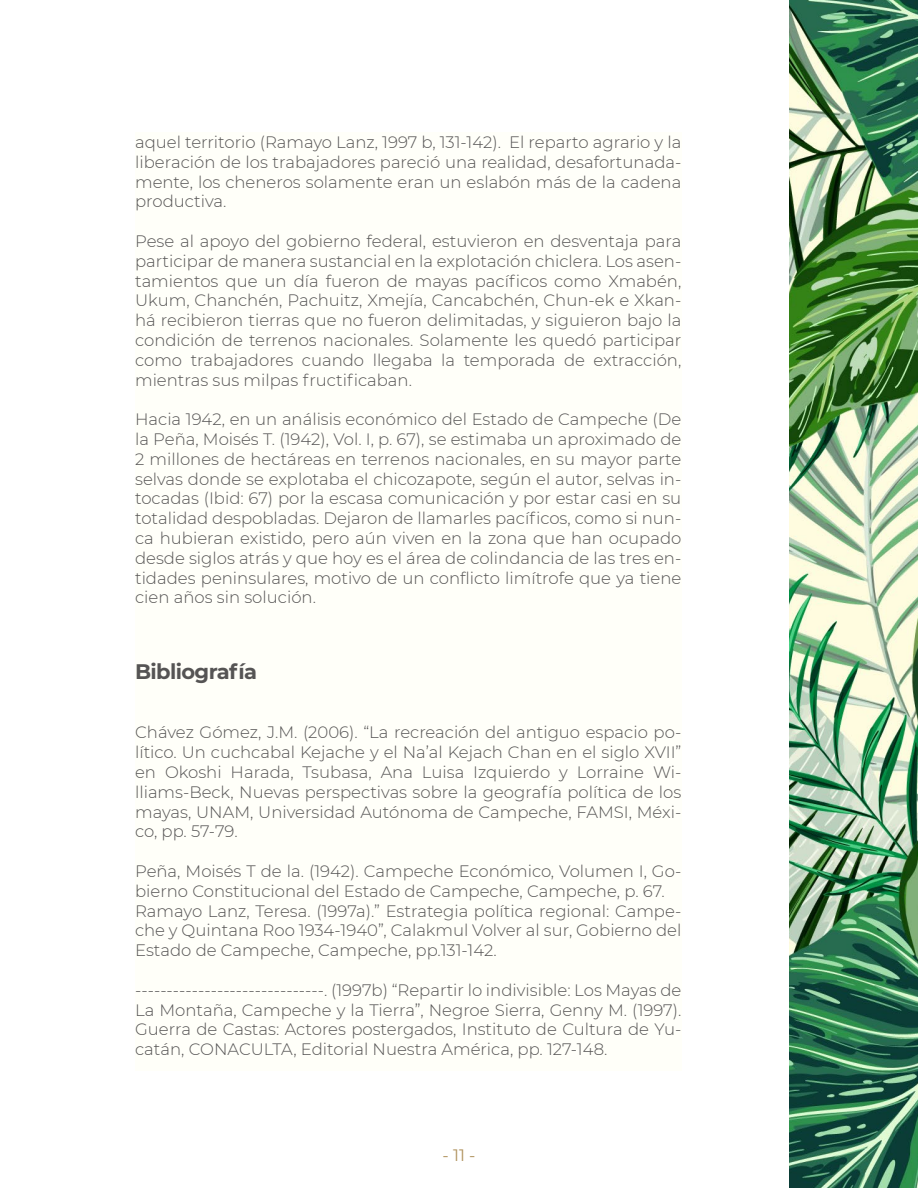
<style>
.page{position:relative;width:918px;height:1188px;background:#fff}
.page>*{position:absolute;margin:0;border:0;box-sizing:border-box;transform-origin:0 0}
.t1{font:700 21px "Montserrat";letter-spacing:-.03em;color:#555454}
.t2{font:16.5px/19.8px "Montserrat Light 2";color:#555454}
.t3{font:300 16.5px/19.8px "Montserrat";color:#555454;text-align:justify}
.t4{font:16.5px "Montserrat";color:#b0935e}
.s1{font-family:"Montserrat Light 2";font-weight:400}
</style>
<div class="page">
<img style="left:789px;top:0;width:129px;height:1188px">
<div style="left:135px;top:132px;width:546px;height:939px;background:#fffff9"></div>
<p class="t2" style="left:135px;top:132px;width:548px">aquel territorio (Ramayo Lanz, 1997 b, 131-142). El reparto agrario y la</p>
<p class="t3" style="left:135px;top:151px;width:548px">liberación de los trabajadores pareció una realidad, desafortunada<span class="s1">-</span></p>
<p class="t2" style="left:135px;top:171px;width:548px">mente, los cheneros solamente eran un eslabón más de la cadena productiva.</p>
<p class="t3" style="left:135px;top:231px;width:548px">Pese al apoyo del gobierno federal, estuvieron en desventaja para</p>
<p class="t2" style="left:135px;top:250px;width:548px">participar de manera sustancial en la explotación chiclera. Los asen-</p>
<p class="t3" style="left:135px;top:270px;width:548px">tamientos que un día fueron de mayas pacíficos como Xmabén, Ukum, Chanchén, Pachuitz, Xmejía, Cancabchén, Chun-ek e Xkan&shy;há recibieron tierras que no fueron delimitadas, y siguieron bajo la</p>
<p class="t2" style="left:135px;top:330px;width:548px">condición de terrenos nacionales. Solamente les quedó participar</p>
<p class="t3" style="left:135px;top:349px;width:548px">como trabajadores cuando llegaba la temporada de extracción, mientras sus milpas fructificaban.</p>
<p class="t2" style="left:135px;top:409px;width:548px;text-align:justify">Hacia 1942, en un análisis económico del Estado de Campeche (De la Peña, Moisés T. (1942), Vol. I, p. 67), se estimaba un aproximado de 2 millones de hectáreas en terrenos nacionales, en su mayor parte selvas donde se explotaba el chicozapote, según el autor, selvas in&shy;tocadas (Ibid: 67) por la escasa comunicación y por estar casi en su</p>
<p class="t3" style="left:135px;top:508px;width:548px">totalidad despobladas. Dejaron de llamarles pacíficos, como si nun<span class="s1">-</span></p>
<p class="t2" style="left:135px;top:528px;width:548px">ca hubieran existido, pero aún viven en la zona que han ocupado desde siglos atrás y que hoy es el área de colindancia de las tres en-</p>
<p class="t3" style="left:135px;top:567px;width:548px">tidades peninsulares, motivo de un conflicto limítrofe que ya tiene</p>
<p class="t2" style="left:135px;top:587px;width:182px">cien años sin solución.</p>
<p class="t1" style="left:135px;top:656px;width:123px">Bibliografía</p>
<p class="t2" style="left:135px;top:722px;width:548px">Chávez Gómez, J.M. (2006). “La recreación del antiguo espacio po-</p>
<p class="t3" style="left:135px;top:742px;width:548px">lítico. Un cuchcabal Kejache y el Na’al Kejach Chan en el siglo XVII”</p>
<p class="t2" style="left:135px;top:762px;width:548px;text-align:justify">en Okoshi Harada, Tsubasa, Ana Luisa Izquierdo y Lorraine Wi&shy;lliams-Beck, Nuevas perspectivas sobre la geografía política de los mayas, UNAM, Universidad Autónoma de Campeche, FAMSI, Méxi&shy;co, pp. 57-79.</p>
<p class="t2" style="left:135px;top:861px;width:548px">Peña, Moisés T de la. (1942). Campeche Económico, Volumen I, Go&shy;bierno Constitucional del Estado de Campeche, Campeche, p. 67.<br>Ramayo Lanz, Teresa. (1997a).” Estrategia política regional: Campe-</p>
<p class="t3" style="left:135px;top:920px;width:548px">che y Quintana Roo 1934-1940”, Calakmul Volver al sur, Gobierno del</p>
<p class="t2" style="left:135px;top:940px;width:363px">Estado de Campeche, Campeche, pp.131-142.</p>
<p class="t2" style="left:135px;top:979px;width:548px;text-align:justify">------------------------------. (1997b) “Repartir lo indivisible: Los Mayas de La Montaña, Campeche y la Tierra”, Negroe Sierra, Genny M. (1997).<br>Guerra de Castas: Actores postergados, Instituto de Cultura de Yu-</p>
<p class="t3" style="left:135px;top:1039px;width:474px">catán, CONACULTA, Editorial Nuestra América, pp. 127-148.</p>
<p class="t4" style="left:442px;top:1144px;width:35px">- 11 -</p>
</div>
